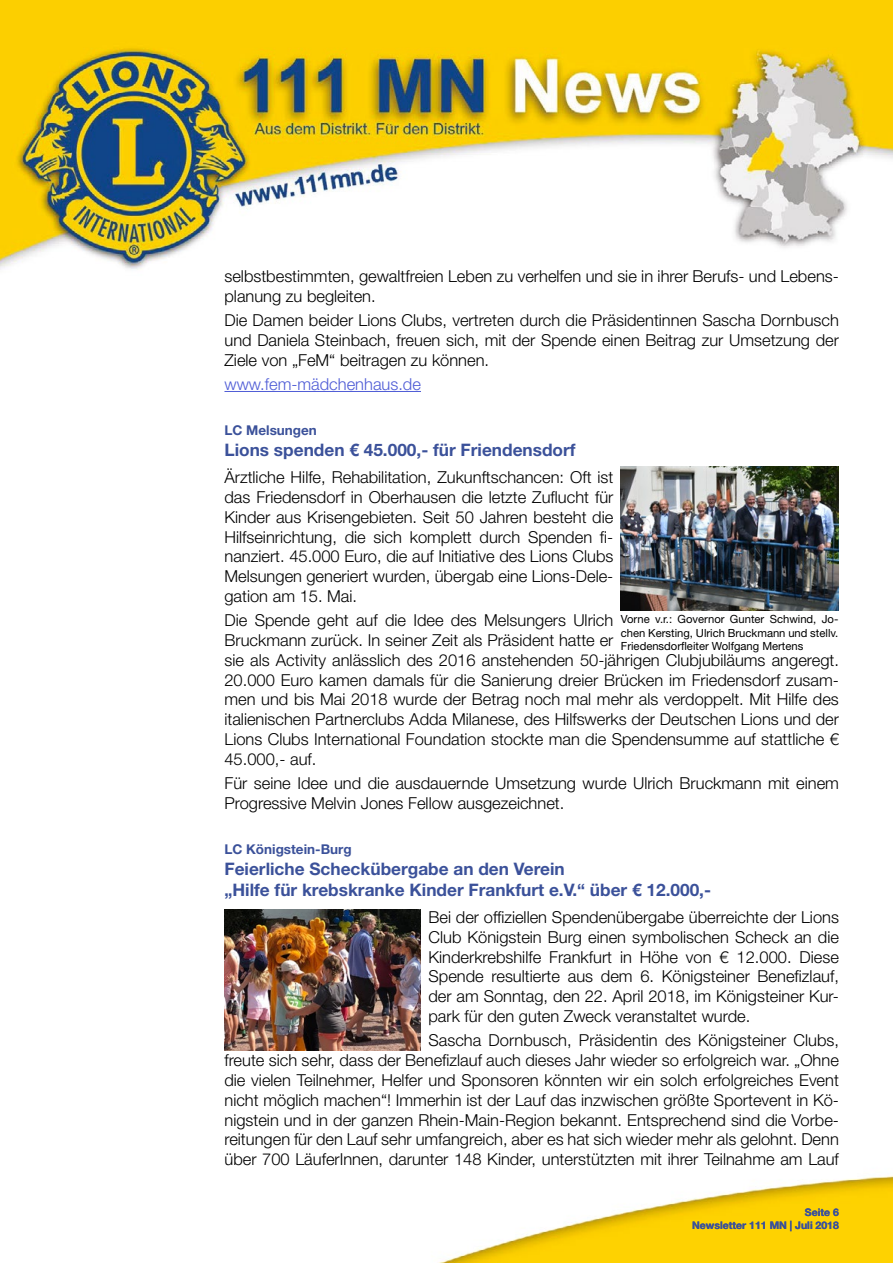
<style>
.page{position:relative;width:893px;height:1263px;background:#fff}
.page>*{position:absolute;margin:0;border:0;box-sizing:border-box;transform-origin:0 0}
.t1{font:700 17.25px/20.7px "Helvetica Neue LT Std";color:#3b519a}
.t2{font:300 16.5px/19.8px "Helvetica Neue LT Std";color:#000;text-align:justify}
.t3{font:300 16.5px "Helvetica Neue LT Std";color:#4f5cd6}
.t4{font:700 13.5px "Helvetica Neue LT Std";color:#3b519a}
.t5{font:11.25px/13.5px "Helvetica Neue LT Std";color:#000;text-align:justify}
.t6{font:700 10.5px/12.6px "Helvetica Neue LT Std";color:#3b519a;text-align:right}
</style>
<div class="page">
<img style="left:0;top:0;width:893px;height:270px">
<img style="left:439px;top:1175px;width:454px;height:88px">
<hr style="left:224px;top:391px;width:197px;height:1px;background:#4f5cd6">
<img style="left:621px;top:467px;width:217px;height:144px">
<img style="left:224px;top:909px;width:197px;height:141px">
<p class="t2" style="left:224px;top:266px;width:616px">selbstbestimmten, gewaltfreien Leben zu verhelfen und sie in ihrer Berufs- und Lebens&shy;planung zu begleiten.</p>
<p class="t2" style="left:224px;top:310px;width:616px">Die Damen beider Lions Clubs, vertreten durch die Präsidentinnen Sascha Dornbusch und Daniela Steinbach, freuen sich, mit der Spende einen Beitrag zur Umsetzung der Ziele von „FeM“ beitragen zu können.</p>
<p class="t3" style="left:224px;top:374px;width:198px">www.fem-mädchenhaus.de</p>
<p class="t4" style="left:224px;top:422px;width:94px">LC Melsungen</p>
<p class="t1" style="left:224px;top:439px;width:353px">Lions spenden € 45.000,- für Friendensdorf</p>
<p class="t2" style="left:224px;top:467px;width:390px">Ärztliche Hilfe, Rehabilitation, Zukunftschancen: Oft ist das Friedensdorf in Oberhausen die letzte Zuflucht für Kinder aus Krisengebieten. Seit 50 Jahren besteht die Hilfseinrichtung, die sich komplett durch Spenden fi&shy;nanziert. 45.000 Euro, die auf Initiative des Lions Clubs Melsungen generiert wurden, übergab eine Lions-Dele&shy;gation am 15. Mai.</p>
<p class="t2" style="left:224px;top:610px;width:616px;text-align:left">Die Spende geht auf die Idee des Melsungers Ulrich<br>Bruckmann zurück. In seiner Zeit als Präsident hatte er<br>sie als Activity anlässlich des 2016 anstehenden 50-jährigen Clubjubiläums angeregt.<br>20.000 Euro kamen damals für die Sanierung dreier Brücken im Friedensdorf zusam&shy;men und bis Mai 2018 wurde der Betrag noch mal mehr als verdoppelt. Mit Hilfe des italienischen Partnerclubs Adda Milanese, des Hilfswerks der Deutschen Lions und der Lions Clubs International Foundation stockte man die Spendensumme auf stattliche € 45.000,- auf.</p>
<p class="t2" style="left:224px;top:773px;width:616px">Für seine Idee und die ausdauernde Umsetzung wurde Ulrich Bruckmann mit einem<br>Progressive Melvin Jones Fellow ausgezeichnet.</p>
<p class="t4" style="left:224px;top:841px;width:129px">LC Königstein-Burg</p>
<p class="t1" style="left:224px;top:858px;width:488px">Feierliche Scheckübergabe an den Verein<br>„Hilfe für krebskranke Kinder Frankfurt e.V.“ über € 12.000,-</p>
<p class="t2" style="left:428px;top:907px;width:412px">Bei der offiziellen Spendenübergabe überreichte der Lions Club Königstein Burg einen symbolischen Scheck an die Kinderkrebshilfe Frankfurt in Höhe von € 12.000. Diese Spende resultierte aus dem 6. Königsteiner Benefizlauf, der am Sonntag, den 22. April 2018, im Königsteiner Kur&shy;park für den guten Zweck veranstaltet wurde.</p>
<p class="t2" style="left:224px;top:1030px;width:616px;text-indent:204px">Sascha Dornbusch, Präsidentin des Königsteiner Clubs, freute sich sehr, dass der Benefizlauf auch dieses Jahr wieder so erfolgreich war. „Ohne die vielen Teilnehmer, Helfer und Sponsoren könnten wir ein solch erfolgreiches Event nicht möglich machen“! Immerhin ist der Lauf das inzwischen größte Sportevent in Kö&shy;nigstein und in der ganzen Rhein-Main-Region bekannt. Entsprechend sind die Vorbe&shy;reitungen für den Lauf sehr umfangreich, aber es hat sich wieder mehr als gelohnt. Denn über 700 LäuferInnen, darunter 148 Kinder, unterstützten mit ihrer Teilnahme am Lauf</p>
<p class="t5" style="left:621px;top:612px;width:219px">Vorne v.r.: Governor Gunter Schwind, Jo&shy;chen Kersting, Ulrich Bruckmann und stellv.<br>Friedensdorfleiter Wolfgang Mertens</p>
<p class="t6" style="left:692px;top:1206px;width:148px">Seite 6<br>Newsletter 111 MN | Juli 2018</p>
</div>
